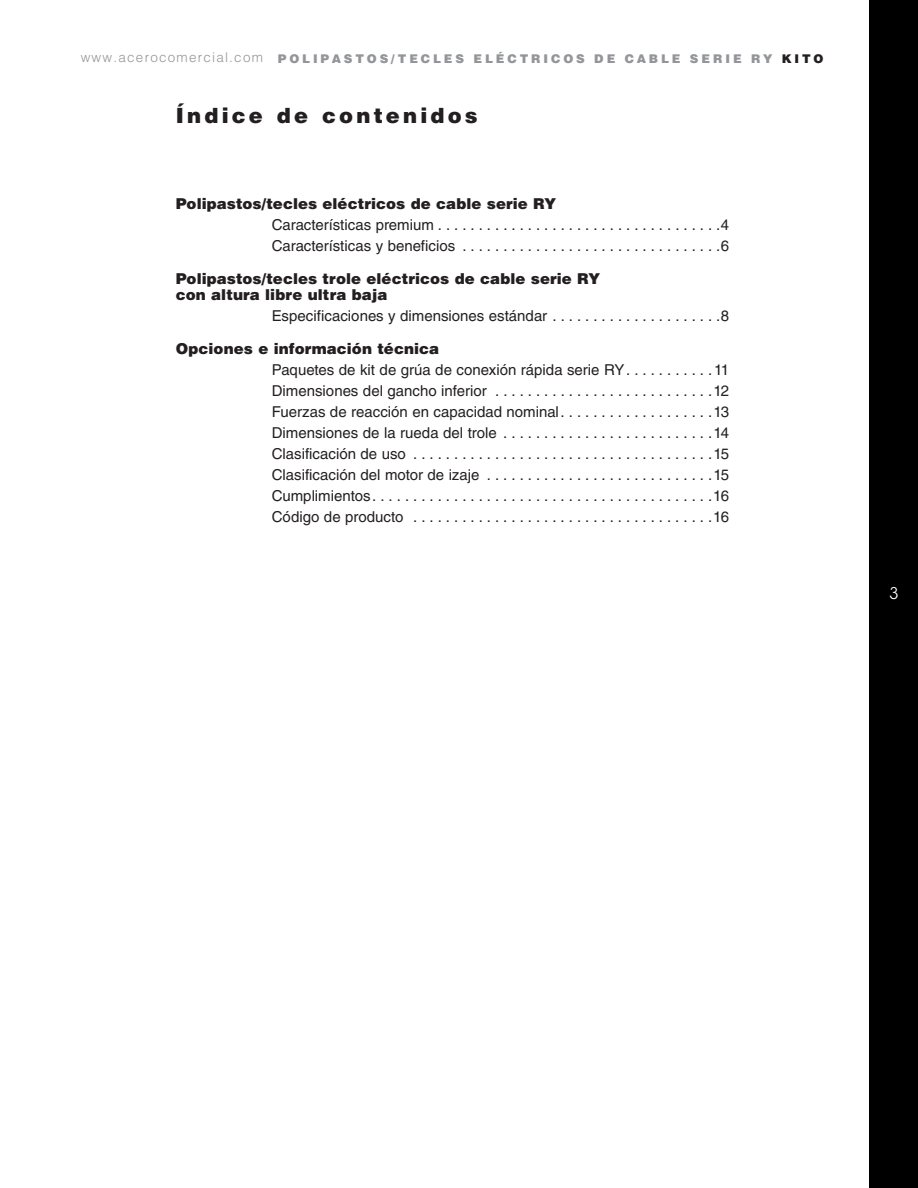
<style>
.page{position:relative;width:918px;height:1188px;background:#fff}
.page>*{position:absolute;margin:0;border:0;box-sizing:border-box;transform-origin:0 0}
.t1{font:900 21px "Helvetica LT Std";letter-spacing:.155em;color:#231f20}
.t2{font:16.5px "Lubalin Graph";color:#fff}
.t3{font:15px/21px "Helvetica LT Std";color:#231f20}
.t4{font:900 15px/16.5px "Helvetica LT Std";letter-spacing:.005em;color:#231f20}
.t5{font:300 13.5px "Helvetica LT Std";letter-spacing:.09em;color:#939598}
.t6{font:900 12px "Helvetica LT Std";letter-spacing:.24em;color:#939598}
.s1{color:#231f20}
</style>
<div class="page">
<div style="left:869px;top:0;width:49px;height:1188px;background:#000"></div>
<p class="t6" style="left:278px;top:51px;width:547px">POLIPASTOS/TECLES ELÉCTRICOS DE CABLE SERIE RY <span class="s1">KITO</span></p>
<h1 class="t1" style="left:176px;top:102px;width:304px">Índice de contenidos</h1>
<p class="t5" style="left:81px;top:49px;width:184px">www.acerocomercial.com</p>
<p class="t4" style="left:176px;top:195px;width:382px">Polipastos/tecles eléctricos de cable serie RY</p>
<p class="t3" style="left:272px;top:214px;width:459px">Características premium ...................................4<br>Características y beneficios ................................6</p>
<p class="t4" style="left:176px;top:270px;width:426px">Polipastos/tecles trole eléctricos de cable serie RY con altura libre ultra baja</p>
<p class="t3" style="left:272px;top:305px;width:459px">Especificaciones y dimensiones estándar . . . . . . . . . . . . . . . . . . . . .8</p>
<p class="t4" style="left:176px;top:340px;width:265px">Opciones e información técnica</p>
<p class="t3" style="left:272px;top:359px;width:459px;text-align:justify">Paquetes de kit de grúa de conexión rápida serie RY . . . . . . . . . . .11<br>Dimensiones del gancho inferior ...........................12<br>Fuerzas de reacción en capacidad nominal . . . . . . . . . . . . . . . . . . .13<br>Dimensiones de la rueda del trole ..........................14<br>Clasificación de uso .....................................15<br>Clasificación del motor de izaje ............................15<br>Cumplimientos ..........................................16<br>Código de producto .....................................16</p>
<p class="t2" style="left:889px;top:583px;width:11px">3</p>
</div>
